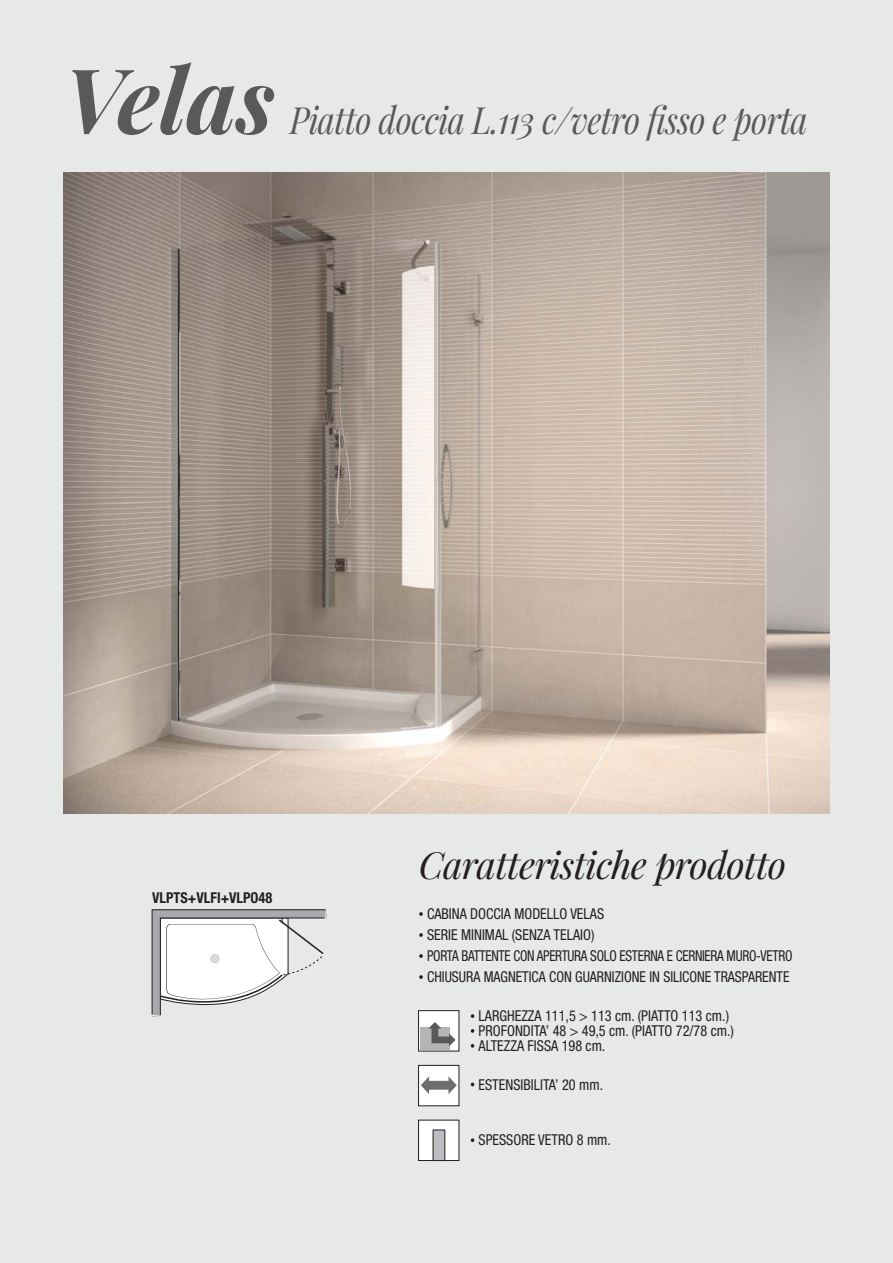
<style>
.page{position:relative;width:893px;height:1263px;background:#e7e8e8}
.page>*{position:absolute;margin:0;border:0;box-sizing:border-box;transform-origin:0 0}
.t1{font:italic 700 90px "Playfair Display";color:#58595b}
.t2{font:italic 37.5px "Playfair Display";letter-spacing:-.02em;color:#58595b;scale:.88 1}
.t3{font:italic 37.5px "Playfair Display";letter-spacing:-.02em;color:#231f20}
.t4{font:15px/21px "Helvetica Roman Condensed";color:#231f20;scale:.95 1}
.t5{font:700 condensed 15px "Helvetica Neue LT Std";color:#231f20;scale:.95 1}
</style>
<div class="page">
<img style="left:64px;top:172px;width:765px;height:641px">
<svg style="left:419px;top:912px;width:4px;height:4px"></svg>
<svg style="left:419px;top:933px;width:4px;height:4px"></svg>
<svg style="left:419px;top:954px;width:4px;height:4px"></svg>
<svg style="left:419px;top:975px;width:4px;height:4px"></svg>
<div style="left:419px;top:1065px;width:40px;height:41px;background:#fff"></div>
<div style="left:418px;top:1065px;width:41px;height:41px;border:1px solid #231f20"></div>
<svg style="left:471px;top:1014px;width:3px;height:4px"></svg>
<svg style="left:471px;top:1029px;width:3px;height:4px"></svg>
<svg style="left:471px;top:1044px;width:3px;height:4px"></svg>
<svg style="left:421px;top:1076px;width:36px;height:18px"></svg>
<div style="left:419px;top:1011px;width:40px;height:40px;background:#fff"></div>
<div style="left:418px;top:1010px;width:41px;height:41px;border:1px solid #231f20"></div>
<div style="left:420px;top:1027px;width:30px;height:22px;background:#b2b4b6"></div>
<svg style="left:428px;top:1022px;width:27px;height:24px"></svg>
<svg style="left:471px;top:1082px;width:3px;height:4px"></svg>
<svg style="left:471px;top:1138px;width:3px;height:4px"></svg>
<div style="left:419px;top:1120px;width:40px;height:40px;background:#fff"></div>
<div style="left:418px;top:1120px;width:41px;height:41px;border:1px solid #231f20"></div>
<div style="left:433px;top:1130px;width:12px;height:30px;background:#bbbdc0"></div>
<div style="left:433px;top:1129px;width:12px;height:32px;border:1px solid #231f20"></div>
<svg style="left:151px;top:909px;width:176px;height:108px"></svg>
<h1 class="t1" style="left:64px;top:50px;width:212px">Velas</h1>
<h2 class="t2" style="left:290px;top:99px;width:590px">Piatto doccia L.113 c/vetro fisso e porta</h2>
<p class="t5" style="left:152px;top:889px;width:128px">VLPTS+VLFI+VLPO48</p>
<h2 class="t3" style="left:419px;top:844px;width:369px">Caratteristiche prodotto</h2>
<p class="t4" style="left:427px;top:905px;width:386px">CABINA DOCCIA MODELLO VELAS<br>SERIE MINIMAL (SENZA TELAIO)<br>PORTA BATTENTE CON APERTURA SOLO ESTERNA E CERNIERA MURO-VETRO CHIUSURA MAGNETICA CON GUARNIZIONE IN SILICONE TRASPARENTE</p>
<p class="t4" style="left:479px;top:1003px;width:265px;line-height:29.7px">LARGHEZZA 111,5 &gt; 113 cm. (PIATTO 113 cm.)<br>ALTEZZA FISSA 198 cm.</p>
<p class="t4" style="left:479px;top:1075px;width:133px">ESTENSIBILITA’ 20 mm.</p>
<p class="t4" style="left:479px;top:1022px;width:270px">PROFONDITA’ 48 &gt; 49,5 cm. (PIATTO 72/78 cm.)</p>
<p class="t4" style="left:479px;top:1131px;width:141px">SPESSORE VETRO 8 mm.</p>
</div>
